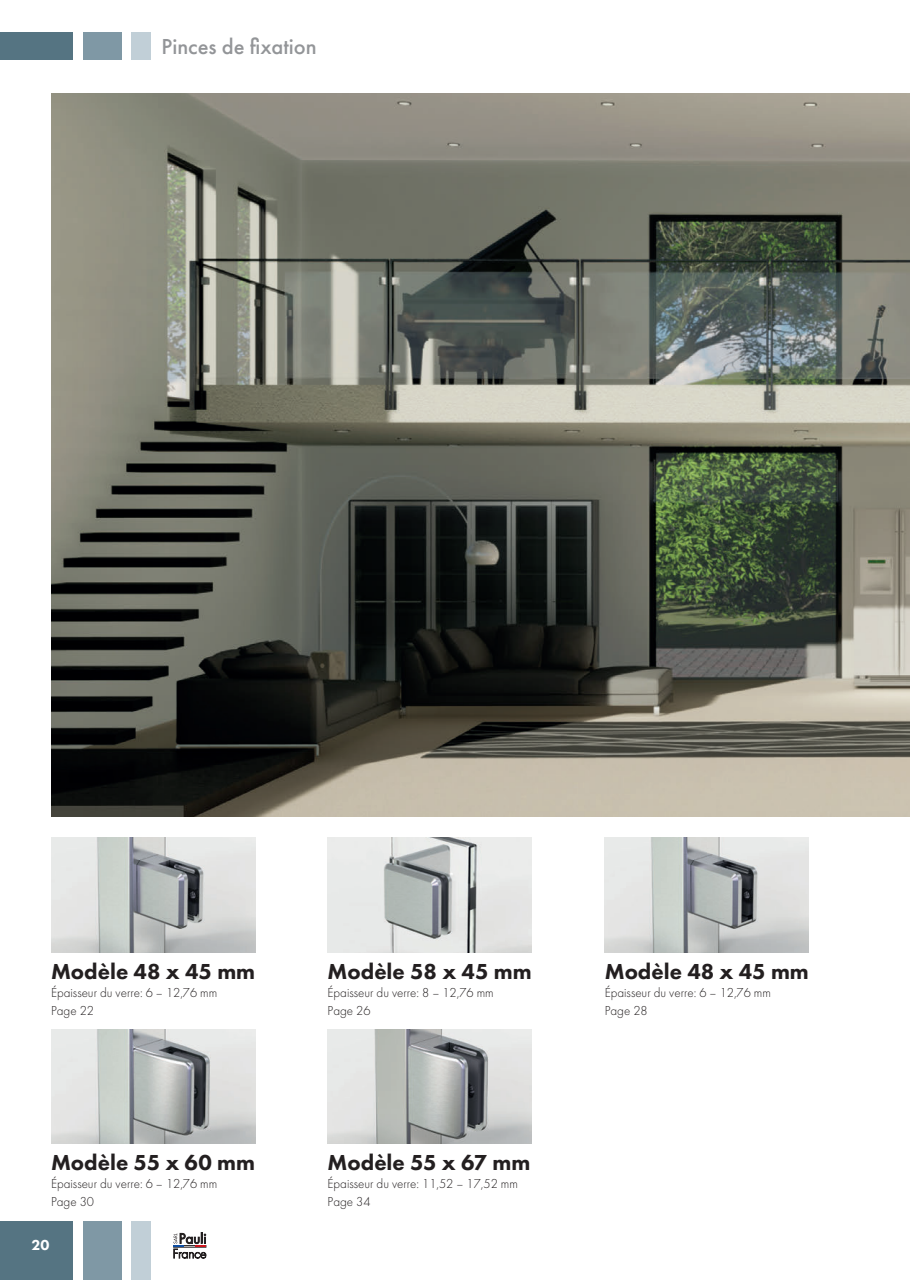
<style>
.page{position:relative;width:910px;height:1280px;background:#fff}
.page>*{position:absolute;margin:0;border:0;box-sizing:border-box;transform-origin:0 0}
.t1{font:800 22.5px "Futura PT";color:#231f20}
.t2{font:500 22.5px "Futura PT";color:#939598}
.t3{font:800 15px "Futura PT";color:#fff}
.t4{font:300 13.5px/18px "Futura PT";color:#231f20}
</style>
<div class="page">
<img style="left:51px;top:1029px;width:204px;height:115px">
<img style="left:328px;top:1029px;width:204px;height:115px">
<img style="left:51px;top:838px;width:204px;height:115px">
<img style="left:328px;top:838px;width:204px;height:115px">
<img style="left:605px;top:838px;width:204px;height:115px">
<img style="left:51px;top:94px;width:859px;height:722px">
<div style="left:0;top:1222px;width:72px;height:58px;background:#557482"></div>
<div style="left:83px;top:1222px;width:38px;height:58px;background:#7f98a5"></div>
<div style="left:132px;top:1222px;width:19px;height:58px;background:#c1cfd7"></div>
<svg style="left:173px;top:1232px;width:33px;height:26px"></svg>
<div style="left:0;top:32px;width:72px;height:28px;background:#557482"></div>
<div style="left:83px;top:32px;width:38px;height:28px;background:#7f98a5"></div>
<div style="left:132px;top:32px;width:19px;height:28px;background:#c1cfd7"></div>
<h1 class="t2" style="left:162px;top:33px;width:157px">Pinces de fixation</h1>
<h1 class="t1" style="left:51px;top:957px;width:206px">Modèle 48 x 45 mm</h1>
<p class="t4" style="left:51px;top:983px;width:168px">Épaisseur du verre: 6 – 12,76 mm<br>Page 22</p>
<h1 class="t1" style="left:51px;top:1148px;width:205px">Modèle 55 x 60 mm</h1>
<p class="t4" style="left:51px;top:1174px;width:168px">Épaisseur du verre: 6 – 12,76 mm<br>Page 30</p>
<p class="t3" style="left:31px;top:1236px;width:19px">20</p>
<h1 class="t1" style="left:328px;top:957px;width:206px">Modèle 58 x 45 mm</h1>
<p class="t4" style="left:328px;top:983px;width:168px">Épaisseur du verre: 8 – 12,76 mm<br>Page 26</p>
<h1 class="t1" style="left:328px;top:1148px;width:205px">Modèle 55 x 67 mm</h1>
<p class="t4" style="left:328px;top:1174px;width:192px">Épaisseur du verre: 11,52 – 17,52 mm<br>Page 34</p>
<h1 class="t1" style="left:605px;top:957px;width:206px">Modèle 48 x 45 mm</h1>
<p class="t4" style="left:605px;top:983px;width:168px">Épaisseur du verre: 6 – 12,76 mm<br>Page 28</p>
</div>
